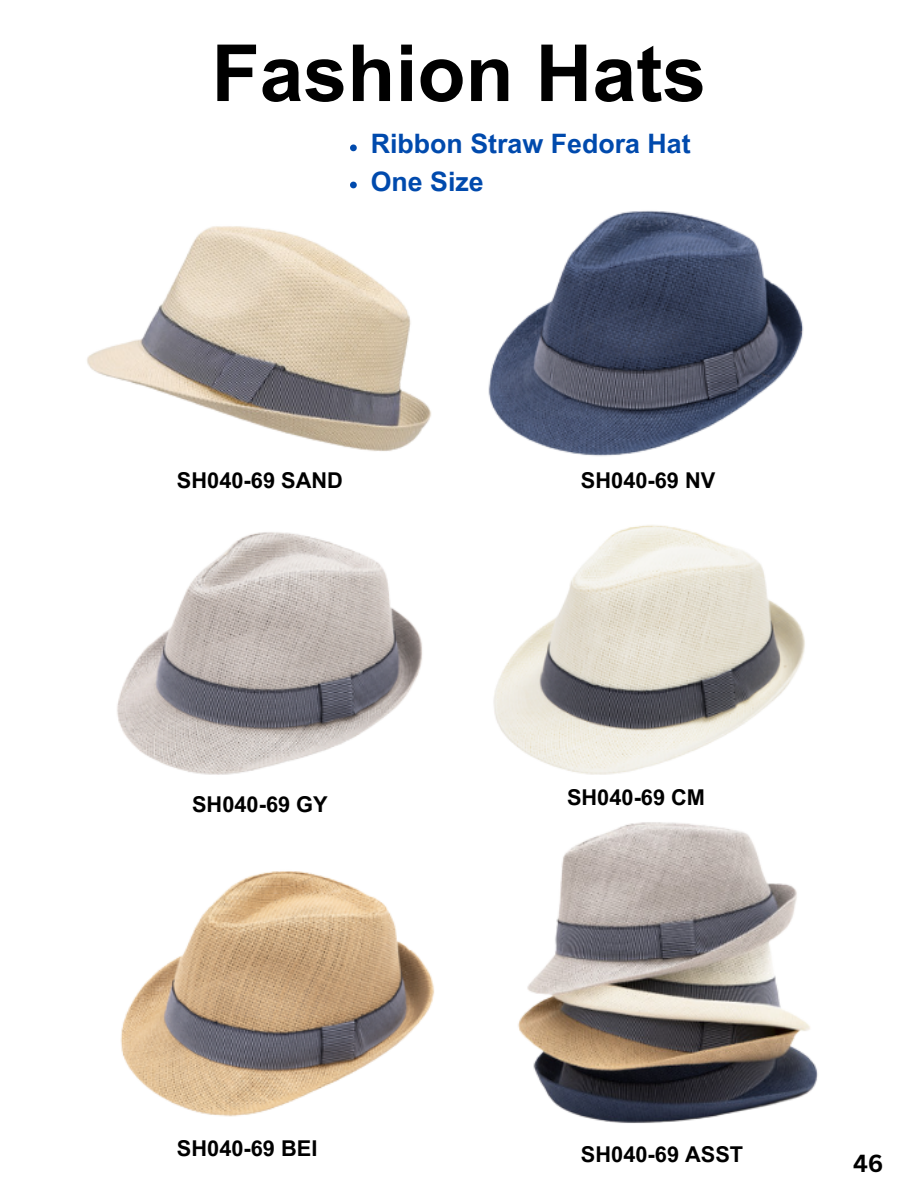
<style>
.page{position:relative;width:918px;height:1188px;background:#fff}
.page>*{position:absolute;margin:0;border:0;box-sizing:border-box;transform-origin:0 0}
.t1{font:700 78.75px "Arial MT Pro";color:#000}
.t2{font:700 26.7px "Arial MT Pro";color:#004aad}
.t3{font:700 24px "Canva Sans";color:#000}
.t4{font:700 21.75px "Arial MT Pro";color:#000}
</style>
<div class="page">
<img style="left:87px;top:226px;width:344px;height:225px">
<img style="left:488px;top:210px;width:316px;height:246px">
<img style="left:117px;top:525px;width:688px;height:250px">
<img style="left:120px;top:822px;width:698px;height:301px">
<svg style="left:350px;top:144px;width:7px;height:7px"></svg>
<svg style="left:350px;top:182px;width:7px;height:6px"></svg>
<p class="t1" style="left:212px;top:44px;width:496px">Fashion Hats</p>
<p class="t2" style="left:371px;top:134px;width:321px">Ribbon Straw Fedora Hat</p>
<p class="t2" style="left:371px;top:171px;width:115px">One Size</p>
<p class="t4" style="left:177px;top:472px;width:167px">SH040-69 SAND</p>
<p class="t4" style="left:192px;top:796px;width:137px">SH040-69 GY</p>
<p class="t4" style="left:581px;top:472px;width:136px">SH040-69 NV</p>
<p class="t4" style="left:567px;top:790px;width:140px">SH040-69 CM</p>
<p class="t4" style="left:177px;top:1140px;width:142px">SH040-69 BEI</p>
<p class="t4" style="left:581px;top:1147px;width:164px">SH040-69 ASST</p>
<p class="t3" style="left:853px;top:1146px;width:32px">46</p>
</div>
